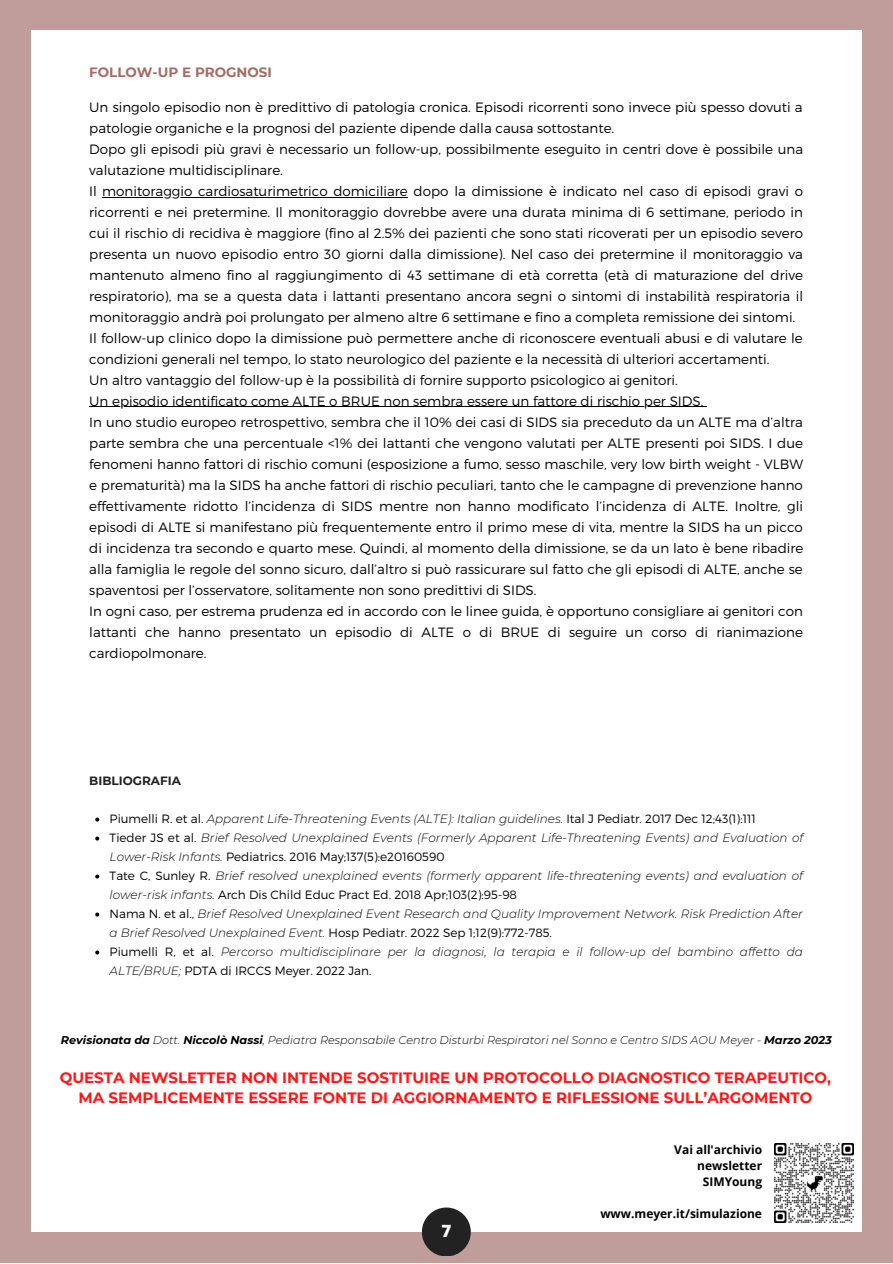
<style>
.page{position:relative;width:893px;height:1264px;background:#fff}
.page>*{position:absolute;margin:0;border:0;box-sizing:border-box;transform-origin:0 0}
.t1{font:800 16.95px "Open Sans";color:#fbfcfb}
.t2{font:700 15px/19px "Montserrat";color:#ff1616;text-align:center}
.t3{font:300 13.5px/21px "Montserrat";color:#000}
.t4{font:700 13.5px "Montserrat";color:#a46c62}
.t5{font:italic 300 12px/19px "Montserrat";color:#000}
.t6{font:700 12px "Open Sans";color:#000}
.t7{font:700 12px "Montserrat";color:#222}
.t8{font:italic 300 11.25px "Montserrat";color:#000}
.s1{font-style:normal}
.s2{font-weight:700}
</style>
<div class="page">
<div style="left:0;top:0;width:892px;height:1262px;background:#c09c9b"></div>
<div style="left:31px;top:30px;width:830px;height:1201px;background:#fff"></div>
<div style="left:422px;top:1207px;width:49px;height:49px;background:#222;border-radius:50%"></div>
<hr style="left:102px;top:197px;width:306px;height:1px;background:#000">
<hr style="left:89px;top:406px;width:614px;height:1px;background:#000">
<svg style="left:95px;top:817px;width:4px;height:4px"></svg>
<svg style="left:95px;top:836px;width:4px;height:4px"></svg>
<svg style="left:95px;top:874px;width:4px;height:4px"></svg>
<svg style="left:95px;top:912px;width:4px;height:4px"></svg>
<svg style="left:95px;top:950px;width:4px;height:4px"></svg>
<img style="left:774px;top:1143px;width:79px;height:78px">
<p class="t4" style="left:89px;top:64px;width:184px">FOLLOW-UP E PROGNOSI</p>
<p class="t3" style="left:89px;top:96px;width:715px">Un singolo episodio non è predittivo di patologia cronica. Episodi ricorrenti sono invece più spesso dovuti a patologie organiche e la prognosi del paziente dipende dalla causa sottostante.</p>
<p class="t3" style="left:89px;top:138px;width:715px">Dopo gli episodi più gravi è necessario un follow-up, possibilmente eseguito in centri dove è possibile una valutazione multidisciplinare.</p>
<p class="t3" style="left:89px;top:180px;width:715px;text-align:justify">Il monitoraggio cardiosaturimetrico domiciliare dopo la dimissione è indicato nel caso di episodi gravi o ricorrenti e nei pretermine. Il monitoraggio dovrebbe avere una durata minima di 6 settimane, periodo in cui il rischio di recidiva è maggiore (fino al 2.5% dei pazienti che sono stati ricoverati per un episodio severo presenta un nuovo episodio entro 30 giorni dalla dimissione). Nel caso dei pretermine il monitoraggio va mantenuto almeno fino al raggiungimento di 43 settimane di età corretta (età di maturazione del drive respiratorio), ma se a questa data i lattanti presentano ancora segni o sintomi di instabilità respiratoria il monitoraggio andrà poi prolungato per almeno altre 6 settimane e fino a completa remissione dei sintomi.</p>
<p class="t3" style="left:89px;top:327px;width:715px">Il follow-up clinico dopo la dimissione può permettere anche di riconoscere eventuali abusi e di valutare le condizioni generali nel tempo, lo stato neurologico del paziente e la necessità di ulteriori accertamenti.</p>
<p class="t3" style="left:89px;top:369px;width:590px">Un altro vantaggio del follow-up è la possibilità di fornire supporto psicologico ai genitori.</p>
<p class="t3" style="left:89px;top:390px;width:615px">Un episodio identificato come ALTE o BRUE non sembra essere un fattore di rischio per SIDS.</p>
<p class="t3" style="left:89px;top:411px;width:715px;text-align:justify">In uno studio europeo retrospettivo, sembra che il 10% dei casi di SIDS sia preceduto da un ALTE ma d’altra parte sembra che una percentuale &lt;1% dei lattanti che vengono valutati per ALTE presenti poi SIDS. I due fenomeni hanno fattori di rischio comuni (esposizione a fumo, sesso maschile, very low birth weight - VLBW e prematurità) ma la SIDS ha anche fattori di rischio peculiari, tanto che le campagne di prevenzione hanno effettivamente ridotto l’incidenza di SIDS mentre non hanno modificato l’incidenza di ALTE. Inoltre, gli episodi di ALTE si manifestano più frequentemente entro il primo mese di vita, mentre la SIDS ha un picco di incidenza tra secondo e quarto mese. Quindi, al momento della dimissione, se da un lato è bene ribadire alla famiglia le regole del sonno sicuro, dall’altro si può rassicurare sul fatto che gli episodi di ALTE, anche se spaventosi per l’osservatore, solitamente non sono predittivi di SIDS.</p>
<p class="t3" style="left:89px;top:599px;width:715px;text-align:justify">In ogni caso, per estrema prudenza ed in accordo con le linee guida, è opportuno consigliare ai genitori con lattanti che hanno presentato un episodio di ALTE o di BRUE di seguire un corso di rianimazione cardiopolmonare.</p>
<p class="t7" style="left:89px;top:773px;width:93px">BIBLIOGRAFIA</p>
<p class="t5" style="left:110px;top:808px;width:648px"><span class="s1">Piumelli R. et al.</span> Apparent Life-Threatening Events (ALTE): Italian guidelines. <span class="s1">Ital J Pediatr. 2017 Dec 12;43(1):111</span></p>
<p class="t5" style="left:110px;top:827px;width:695px"><span class="s1">Tieder JS et al.</span> Brief Resolved Unexplained Events (Formerly Apparent Life-Threatening Events) and Evaluation of<br>Lower-Risk Infants. <span class="s1">Pediatrics. 2016 May;137(5):e20160590</span></p>
<p class="t5" style="left:110px;top:865px;width:694px"><span class="s1">Tate C, Sunley R.</span> Brief resolved unexplained events (formerly apparent life-threatening events) and evaluation of lower-risk infants. <span class="s1">Arch Dis Child Educ Pract Ed. 2018 Apr;103(2):95-98</span></p>
<p class="t5" style="left:110px;top:903px;width:694px"><span class="s1">Nama N. et al.,</span> Brief Resolved Unexplained Event Research and Quality Improvement Network. Risk Prediction After a Brief Resolved Unexplained Event. <span class="s1">Hosp Pediatr. 2022 Sep 1;12(9):772-785.</span></p>
<p class="t5" style="left:110px;top:941px;width:694px"><span class="s1">Piumelli R, et al.</span> Percorso multidisciplinare per la diagnosi, la terapia e il follow-up del bambino affetto da<br>ALTE/BRUE; <span class="s1">PDTA di IRCCS Meyer. 2022 Jan.</span></p>
<p class="t8" style="left:61px;top:1033px;width:772px"><span class="s2">Revisionata da</span> Dott. <span class="s2">Niccolò Nassi</span>, Pediatra Responsabile Centro Disturbi Respiratori nel Sonno e Centro SIDS AOU Meyer - <span class="s2">Marzo 2023</span></p>
<p class="t2" style="left:60px;top:1068px;width:772px">QUESTA NEWSLETTER NON INTENDE SOSTITUIRE UN PROTOCOLLO DIAGNOSTICO TERAPEUTICO,<br>MA SEMPLICEMENTE ESSERE FONTE DI AGGIORNAMENTO E RIFLESSIONE SULL’ARGOMENTO</p>
<p class="t1" style="left:441px;top:1219px;width:11px">7</p>
<p class="t6" style="left:674px;top:1141px;width:89px">Vai all'archivio</p>
<p class="t6" style="left:697px;top:1157px;width:66px">newsletter</p>
<p class="t6" style="left:702px;top:1173px;width:61px">SIMYoung</p>
<p class="t6" style="left:600px;top:1205px;width:163px">www.meyer.it/simulazione</p>
</div>
